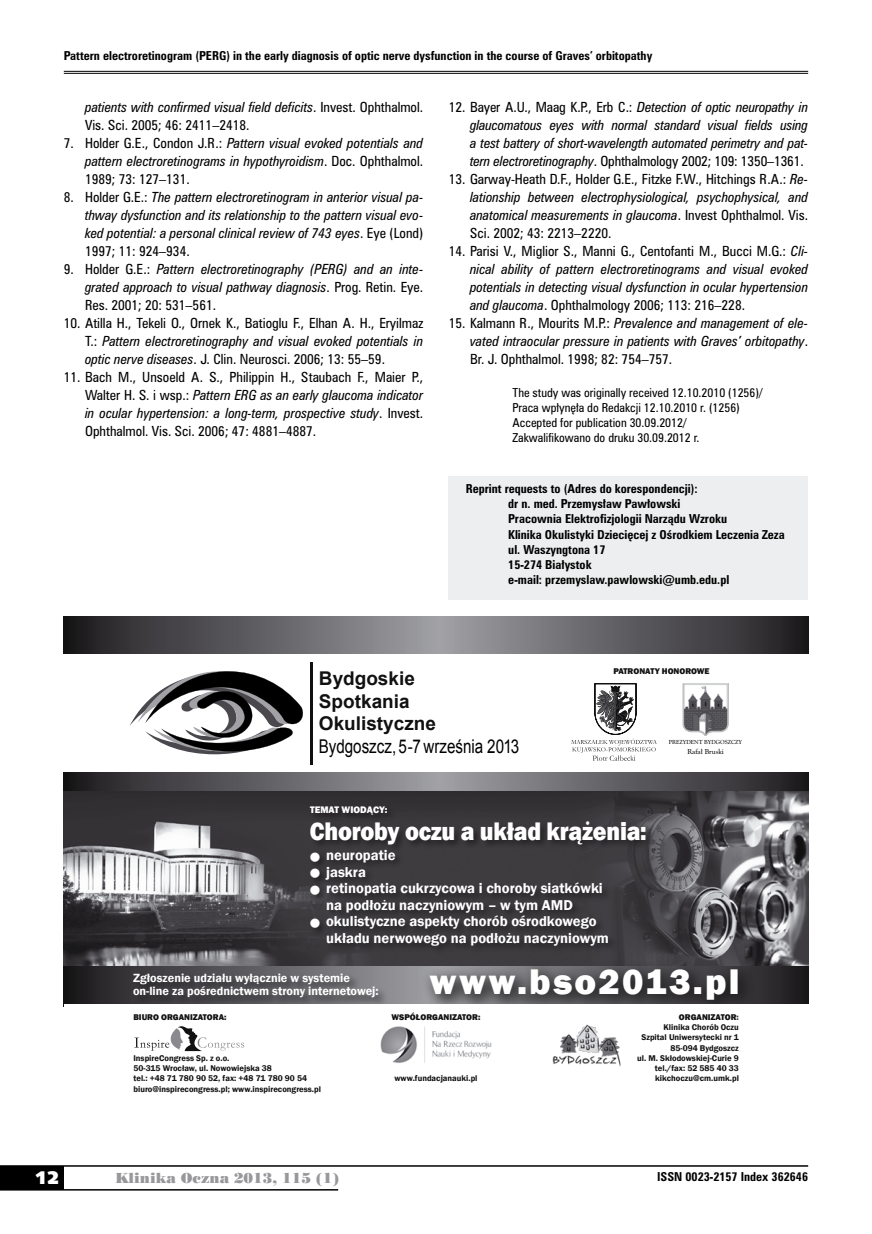
<style>
.page{position:relative;width:872px;height:1234px;background:#fff}
.page>*{position:absolute;margin:0;border:0;box-sizing:border-box;transform-origin:0 0}
.t1{font:800 36.6px "Franklin Gothic";letter-spacing:.06em;color:#fff}
.t2{font:800 26.1px "Franklin Gothic";letter-spacing:-.01em;color:#fff;scale:.9 1}
.t3{font:700 18.9px/22.8px "Arial";color:#121112}
.t4{font:18.9px "Arial";color:#000;scale:.8 1}
.t5{font:18px "Humanst 531 U Blk PL";color:#fff}
.t6{font:600 14.7px/16.6px "Franklin Gothic";color:#fff}
.t7{font:13.5px "Poster Bodoni PL";color:#98989c}
.t8{font:italic 12.75px/18px "Zurich Cn PL";color:#000;text-align:justify}
.t9{font:12.75px/18px "Zurich Cn PL";color:#000;text-align:justify}
.t10{font:600 12.15px/13.6px "Franklin Gothic";color:#fff}
.t11{font:700 11.25px/15px "Zurich Cn PL";color:#000}
.t12{font:11.25px/15px "Zurich Cn PL";color:#000}
.t13{font:800 9.75px "Franklin Gothic";color:#fff}
.t14{font:600 8.55px/10.2px "Franklin Gothic";color:#121112}
.t15{font:800 8.55px "Franklin Gothic";color:#121112}
.t16{font:6.75px "Goudy Catalog PL";color:#121112}
.t17{font:5.4px "Goudy Catalog PL";color:#121112}
.s1{font-style:italic}
.s2{font-style:normal}
.s3{font-weight:800}
.s4{font-weight:800;color:#413f43}
</style>
<div class="page">
<div style="left:0;top:1165px;width:64px;height:24px;background:#000"></div>
<hr style="left:0;top:1164px;width:808px;height:2px;background:#000">
<hr style="left:0;top:1188px;width:338px;height:2px;background:#000">
<hr style="left:64px;top:71px;width:744px;height:1px;background:#000">
<hr style="left:64px;top:73px;width:744px;height:1px;background:#000">
<div style="left:449px;top:476px;width:359px;height:123px;background:#edeeef"></div>
<img style="left:64px;top:790px;width:744px;height:176px">
<svg style="left:64px;top:966px;width:744px;height:37px;background:#424144"></svg>
<svg style="left:130px;top:671px;width:173px;height:83px"></svg>
<hr style="left:310px;top:661px;width:3px;height:103px;background:#121112">
<svg style="left:64px;top:617px;width:744px;height:36px;background:#5e5d61"></svg>
<svg style="left:64px;top:772px;width:744px;height:18px;background:#5e5d61"></svg>
<svg style="left:571px;top:683px;width:86px;height:77px"></svg>
<img style="left:682px;top:683px;width:47px;height:52px">
<div style="left:308px;top:819px;width:347px;height:135px;background:#19181a;opacity:.75"></div>
<div style="left:308px;top:804px;width:88px;height:19px;background:#312f31"></div>
<div style="left:131px;top:971px;width:258px;height:37px;background:#121112;opacity:.64"></div>
<div style="left:418px;top:957px;width:337px;height:60px;background:#121112;opacity:.64"></div>
<div style="left:64px;top:1003px;width:744px;height:137px;background:#fff"></div>
<img style="left:380px;top:1026px;width:112px;height:37px">
<svg style="left:134px;top:1026px;width:110px;height:24px"></svg>
<img style="left:552px;top:1024px;width:69px;height:43px">
<svg style="left:310px;top:851px;width:10px;height:10px"></svg>
<svg style="left:310px;top:868px;width:10px;height:9px"></svg>
<svg style="left:310px;top:885px;width:10px;height:9px"></svg>
<svg style="left:310px;top:918px;width:10px;height:9px"></svg>
<p class="t11" style="left:64px;top:48px;width:590px">Pattern electroretinogram (PERG) in the early diagnosis of optic nerve dysfunction in the course of Graves’ orbitopathy</p>
<p class="t9" style="left:85px;top:97px;width:340px"><span class="s1">patients with confirmed visual field deficits</span>. Invest. Ophthalmol.<br>Vis. Sci. 2005; 46: 2411–2418.</p>
<p class="t8" style="left:85px;top:133px;width:340px;text-indent:-21px"><span class="s2">7. Holder G.E., Condon J.R.:</span> Pattern visual evoked potentials and pattern electroretinograms in hypothyroidism<span class="s2">. Doc. Ophthalmol.<br>1989; 73: 127–131.</span></p>
<p class="t8" style="left:85px;top:187px;width:340px;text-indent:-21px"><span class="s2">8. Holder G.E.:</span> The pattern electroretinogram in anterior visual pa&shy;thway dysfunction and its relationship to the pattern visual evo&shy;ked potential: a personal clinical review of 743 eyes<span class="s2">. Eye (Lond)<br>1997; 11: 924–934.</span></p>
<p class="t8" style="left:85px;top:259px;width:340px;text-indent:-21px"><span class="s2">9. Holder G.E.:</span> Pattern electroretinography (PERG) and an inte&shy;grated approach to visual pathway diagnosis<span class="s2">. Prog. Retin. Eye.<br>Res. 2001; 20: 531–561.</span></p>
<p class="t9" style="left:85px;top:313px;width:340px;text-indent:-21px">10. Atilla H., Tekeli O., Ornek K., Batioglu F., Elhan A. H., Eryilmaz T.: <span class="s1">Pattern electroretinography and visual evoked potentials in optic nerve diseases</span>. J. Clin. Neurosci. 2006; 13: 55–59.</p>
<p class="t9" style="left:85px;top:367px;width:340px;text-indent:-21px">11. Bach M., Unsoeld A. S., Philippin H., Staubach F., Maier P., Walter H. S. i wsp.: <span class="s1">Pattern ERG as an early glaucoma indicator in ocular hypertension: a long-term, prospective study</span>. Invest.<br>Ophthalmol. Vis. Sci. 2006; 47: 4881–4887.</p>
<p class="t8" style="left:470px;top:98px;width:340px;text-indent:-21px"><span class="s2">12. Bayer A.U., Maag K.P., Erb C.:</span> Detection of optic neuropathy in glaucomatous eyes with normal standard visual fields using a test battery of short-wavelength automated perimetry and pat&shy;tern electroretinography<span class="s2">. Ophthalmology 2002; 109: 1350–1361.</span></p>
<p class="t9" style="left:470px;top:170px;width:340px;text-indent:-21px">13. Garway-Heath D.F., Holder G.E., Fitzke F.W., Hitchings R.A.: <span class="s1">Re&shy;lationship between electrophysiological, psychophysical, and anatomical measurements in glaucoma</span>. Invest Ophthalmol. Vis.<br>Sci. 2002; 43: 2213–2220.</p>
<p class="t8" style="left:470px;top:242px;width:340px;text-indent:-21px"><span class="s2">14. Parisi V., Miglior S., Manni G., Centofanti M., Bucci M.G.:</span> Cli&shy;nical ability of pattern electroretinograms and visual evoked potentials in detecting visual dysfunction in ocular hypertension and glaucoma<span class="s2">. Ophthalmology 2006; 113: 216–228.</span></p>
<p class="t8" style="left:470px;top:314px;width:340px;text-indent:-21px"><span class="s2">15. Kalmann R., Mourits M.P.:</span> Prevalence and management of ele&shy;vated intraocular pressure in patients with Graves’ orbitopathy<span class="s2">.<br>Br. J. Ophthalmol. 1998; 82: 754–757.</span></p>
<p class="t12" style="left:512px;top:385px;width:251px">The study was originally received 12.10.2010 (1256)/ Praca wpłynęła do Redakcji 12.10.2010 r. (1256)<br>Accepted for publication 30.09.2012/ Zakwalifikowano do druku 30.09.2012 r.</p>
<p class="t11" style="left:508px;top:481px;width:278px;text-indent:-43px">Reprint requests to (Adres do korespondencji):<br>dr n. med. Przemysław Pawłowski<br>Pracownia Elektrofizjologii Narządu Wzroku<br>Klinika Okulistyki Dziecięcej z Ośrodkiem Leczenia Zeza ul. Waszyngtona 17<br>15-274 Białystok<br>e-mail: przemyslaw.pawlowski@umb.edu.pl</p>
<p class="t15" style="left:613px;top:665px;width:98px">PATRONATY HONOROWE</p>
<h3 class="t3" style="left:319px;top:667px;width:118px">Bydgoskie<br>Spotkania<br>Okulistyczne</h3>
<h3 class="t4" style="left:319px;top:734px;width:252px">Bydgoszcz, 5-7 września 2013</h3>
<p class="t17" style="left:669px;top:738px;width:75px">PREZYDENT BYDGOSZCZY</p>
<p class="t16" style="left:687px;top:746px;width:38px">Rafał Bruski</p>
<p class="t13" style="left:310px;top:802px;width:79px">TEMAT WIODĄCY:</p>
<h2 class="t2" style="left:310px;top:814px;width:376px">CHOROBY OCZU A UKŁAD KRĄŻENIA:</h2>
<p class="t6" style="left:326px;top:846px;width:284px">neuropatie<br>jaskra<br>retinopatia cukrzycowa i choroby siatkówki na podłożu naczyniowym – w tym AMD okulistyczne aspekty chorób ośrodkowego układu nerwowego na podłożu naczyniowym</p>
<p class="t10" style="left:133px;top:970px;width:247px">Zgłoszenie udziału wyłącznie w systemie on-line za pośrednictwem strony internetowej:</p>
<h1 class="t1" style="left:429px;top:958px;width:311px">WWW.BSO2013.PL</h1>
<p class="t15" style="left:391px;top:1011px;width:90px">WSPÓŁORGANIZATOR:</p>
<p class="t15" style="left:133px;top:1011px;width:95px">BIURO ORGANIZATORA:</p>
<p class="t14" style="left:133px;top:1052px;width:189px">InspireCongress Sp. z o.o.<br>50-315 Wrocław, ul. Nowowiejska 38<br>tel.: +48 71 780 90 52, fax: +48 71 780 90 54 biuro@inspirecongress.pl; www.inspirecongress.pl</p>
<p class="t14" style="left:637px;top:1011px;width:103px;text-align:right"><span class="s3">ORGANIZATOR</span><span class="s4">:<br></span>Klinika Chorób Oczu<br>Szpital Uniwersytecki nr 1<br>85-094 Bydgoszcz<br>ul. M. Skłodowskiej-Curie 9 tel./fax: 52 585 40 33 kikchoczu@cm.umk.pl</p>
<p class="t14" style="left:394px;top:1073px;width:85px">www.fundacjanauki.pl</p>
<h3 class="t5" style="left:35px;top:1165px;width:26px">12</h3>
<p class="t7" style="left:115px;top:1168px;width:225px">Klinika Oczna 2013, 115 (1)</p>
<p class="t11" style="left:657px;top:1168px;width:152px">ISSN 0023-2157 Index 362646</p>
</div>
